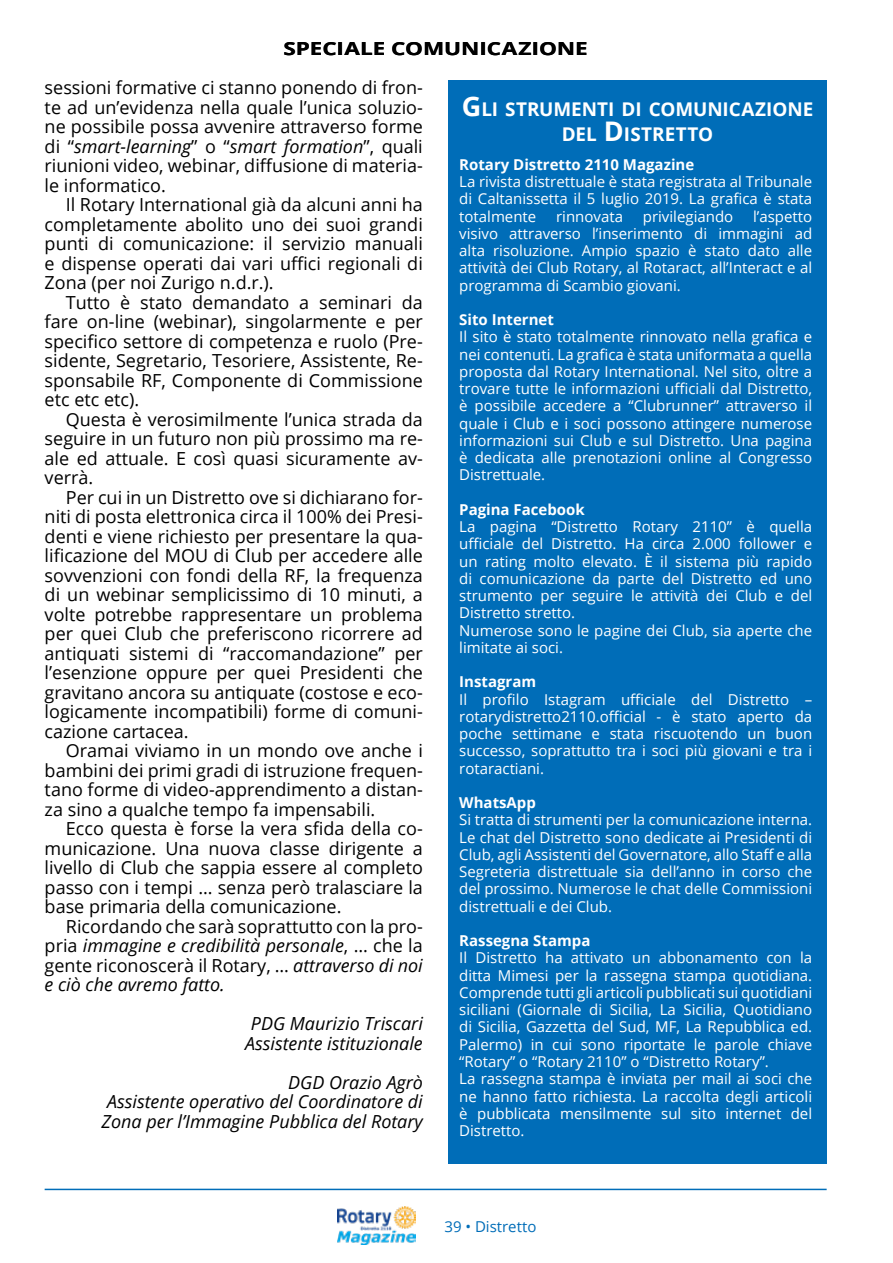
<style>
.page{position:relative;width:893px;height:1263px;background:#fff}
.page>*{position:absolute;margin:0;border:0;box-sizing:border-box;transform-origin:0 0}
.t1{font:700 18.9px/25.2px "Open Sans";color:#fff;text-align:center}
.t2{font:18px "Open Sans";color:#000}
.t3{font:italic 18px/19.5px "Open Sans";color:#000;text-align:center}
.t4{font:700 18px "Open Sans";color:#000;scale:1.25 1}
.t5{font:15px/17.2px "Open Sans";color:#fff}
.t6{font:15px "Open Sans";color:#006db8}
.s1{font-style:normal}
.s2{font-style:italic}
.s3{font-size:27px}
.s4{font-weight:700}
</style>
<div class="page">
<img style="left:337px;top:1206px;width:79px;height:39px">
<hr style="left:45px;top:1189px;width:782px;height:1px;background:#006db8">
<div style="left:448px;top:80px;width:379px;height:1084px;background:#006db8"></div>
<p class="t4" style="left:283px;top:36px;width:245px">SPECIALELE COMUNUNICAZIONEE</p>
<p class="t4" style="left:310px;top:36px;width:12px">E</p>
<p class="t4" style="left:518px;top:36px;width:12px">Z</p>
<p class="t2" style="left:45px;top:75px;width:380px">sessioni formative ci stanno ponendo di fron-</p>
<p class="t2" style="left:45px;top:95px;width:380px">te ad un’evidenza nella quale l’unica soluzio-</p>
<p class="t2" style="left:45px;top:114px;width:380px">ne possibile possa avvenire attraverso forme</p>
<p class="t3" style="left:45px;top:136px;width:380px"><span class="s1">di “</span>smart-learning<span class="s1">” o “</span>smart formation<span class="s1">”, quali</span></p>
<p class="t2" style="left:45px;top:153px;width:380px">riunioni video, webinar, diffusione di materia-</p>
<p class="t2" style="left:45px;top:173px;width:123px">le informatico.</p>
<p class="t2" style="left:66px;top:192px;width:358px">Il Rotary International già da alcuni anni ha</p>
<p class="t2" style="left:45px;top:212px;width:380px">completamente abolito uno dei suoi grandi</p>
<p class="t2" style="left:45px;top:231px;width:380px">punti di comunicazione: il servizio manuali</p>
<p class="t2" style="left:45px;top:251px;width:380px">e dispense operati dai vari uffici regionali di</p>
<p class="t2" style="left:45px;top:270px;width:231px">Zona (per noi Zurigo n.d.r.).</p>
<p class="t2" style="left:66px;top:290px;width:358px">Tutto è stato demandato a seminari da</p>
<p class="t2" style="left:45px;top:309px;width:380px">fare on-line (webinar), singolarmente e per</p>
<p class="t2" style="left:45px;top:329px;width:380px">specifico settore di competenza e ruolo (Pre-</p>
<p class="t2" style="left:45px;top:348px;width:380px">sidente, Segretario, Tesoriere, Assistente, Re-</p>
<p class="t2" style="left:45px;top:368px;width:380px">sponsabile RF, Componente di Commissione</p>
<p class="t2" style="left:45px;top:387px;width:96px">etc etc etc).</p>
<p class="t2" style="left:66px;top:407px;width:358px">Questa è verosimilmente l’unica strada da</p>
<p class="t2" style="left:45px;top:426px;width:380px">seguire in un futuro non più prossimo ma re-</p>
<p class="t2" style="left:45px;top:446px;width:380px">ale ed attuale. E così quasi sicuramente av-</p>
<p class="t2" style="left:45px;top:465px;width:50px">verrà.</p>
<p class="t2" style="left:66px;top:485px;width:358px">Per cui in un Distretto ove si dichiarano for-</p>
<p class="t2" style="left:45px;top:504px;width:380px">niti di posta elettronica circa il 100% dei Presi-</p>
<p class="t2" style="left:45px;top:524px;width:380px">denti e viene richiesto per presentare la qua-</p>
<p class="t2" style="left:45px;top:543px;width:380px">lificazione del MOU di Club per accedere alle</p>
<p class="t2" style="left:45px;top:563px;width:380px">sovvenzioni con fondi della RF, la frequenza</p>
<p class="t2" style="left:45px;top:582px;width:380px">di un webinar semplicissimo di 10 minuti, a</p>
<p class="t2" style="left:45px;top:602px;width:380px">volte potrebbe rappresentare un problema</p>
<p class="t2" style="left:45px;top:621px;width:380px">per quei Club che preferiscono ricorrere ad</p>
<p class="t2" style="left:45px;top:641px;width:380px">antiquati sistemi di “raccomandazione” per</p>
<p class="t2" style="left:45px;top:660px;width:380px">l’esenzione oppure per quei Presidenti che</p>
<p class="t2" style="left:45px;top:680px;width:380px">gravitano ancora su antiquate (costose e eco-</p>
<p class="t2" style="left:45px;top:699px;width:380px">logicamente incompatibili) forme di comuni-</p>
<p class="t2" style="left:45px;top:719px;width:146px">cazione cartacea.</p>
<p class="t2" style="left:66px;top:738px;width:358px">Oramai viviamo in un mondo ove anche i</p>
<p class="t2" style="left:45px;top:758px;width:380px">bambini dei primi gradi di istruzione frequen-</p>
<p class="t2" style="left:45px;top:777px;width:380px">tano forme di video-apprendimento a distan-</p>
<p class="t2" style="left:45px;top:797px;width:332px">za sino a qualche tempo fa impensabili.</p>
<p class="t2" style="left:66px;top:816px;width:358px">Ecco questa è forse la vera sfida della co-</p>
<p class="t2" style="left:45px;top:836px;width:380px">municazione. Una nuova classe dirigente a</p>
<p class="t2" style="left:45px;top:855px;width:380px">livello di Club che sappia essere al completo</p>
<p class="t2" style="left:45px;top:875px;width:380px">passo con i tempi … senza però tralasciare la</p>
<p class="t2" style="left:45px;top:894px;width:298px">base primaria della comunicazione.</p>
<p class="t2" style="left:66px;top:914px;width:358px">Ricordando che sarà soprattutto con la pro-</p>
<p class="t3" style="left:45px;top:935px;width:380px"><span class="s1">pria</span> immagine e credibilità personale<span class="s1">, ... che la</span></p>
<p class="t2" style="left:45px;top:953px;width:380px">gente riconoscerà il Rotary, … <span class="s2">attraverso di noi</span></p>
<p class="t3" style="left:45px;top:974px;width:182px">e ciò che avremo fatto.</p>
<p class="t3" style="left:245px;top:1013px;width:179px">PDG Maurizio Triscari<br>Assistente istituzionale</p>
<p class="t3" style="left:102px;top:1072px;width:323px;text-align:right">DGD Orazio Agrò<br>Assistente operativo del Coordinatore di<br>Zona per l’Immagine Pubblica del Rotary</p>
<p class="t1" style="left:462px;top:96px;width:353px"><span class="s3">G</span>LI STRUMENTI DI COMUNICAZIONE<br>DEL <span class="s3">D</span>ISTRETTO</p>
<p class="t5" style="left:459px;top:155px;width:354px"><span class="s4">Rotary Distretto 2110 Magazine<br></span>La rivista distrettuale è stata registrata al Tribunale di Caltanissetta il 5 luglio 2019. La grafica è stata totalmente</p>
<p class="t5" style="left:459px;top:207px;width:354px;text-align:justify;text-indent:294px">l’aspetto visivo attraverso l’inserimento di immagini ad alta risoluzione. Ampio spazio è stato dato alle attività dei Club Rotary, al Rotaract, all’Interact e al programma di Scambio giovani.</p>
<p class="t5" style="left:459px;top:311px;width:354px"><span class="s4">Sito Internet<br></span>Il sito è stato totalmente rinnovato nella grafica e nei contenuti. La grafica è stata uniformata a quella proposta dal Rotary International. Nel sito, oltre a trovare tutte le informazioni ufficiali dal Distretto, è possibile accedere a “Clubrunner” attraverso il quale i Club e i soci possono attingere numerose informazioni sui Club e sul Distretto. Una pagina è dedicata alle prenotazioni online al Congresso Distrettuale.</p>
<p class="t5" style="left:459px;top:500px;width:354px"><span class="s4">Pagina Facebook<br></span>La pagina “Distretto Rotary 2110” è quella ufficiale del Distretto. Ha circa 2.000 follower e un rating molto elevato. È il sistema più rapido di comunicazione da parte del Distretto ed uno strumento per seguire le attività dei Club e del Distretto stretto.<br>Numerose sono le pagine dei Club, sia aperte che limitate ai soci.</p>
<p class="t5" style="left:459px;top:673px;width:354px"><span class="s4">Instagram<br></span>Il profilo Istagram ufficiale del Distretto – rotarydistretto2110.official - è stato aperto da poche settimane e stata riscuotendo un buon successo, soprattutto tra i soci più giovani e tra i rotaractiani.</p>
<p class="t5" style="left:459px;top:794px;width:354px"><span class="s4">WhatsApp<br></span>Si tratta di strumenti per la comunicazione interna.<br>Le chat del Distretto sono dedicate ai Presidenti di Club, agli Assistenti del Governatore, allo Staff e alla Segreteria distrettuale sia dell’anno in corso che del prossimo. Numerose le chat delle Commissioni distrettuali e dei Club.</p>
<p class="t5" style="left:459px;top:932px;width:354px"><span class="s4">Rassegna Stampa<br></span>Il Distretto ha attivato un abbonamento con la ditta Mimesi per la rassegna stampa quotidiana.<br>Comprende tutti gli articoli pubblicati sui quotidiani siciliani (Giornale di Sicilia, La Sicilia, Quotidiano di Sicilia, Gazzetta del Sud, MF, La Repubblica ed.<br>Palermo) in cui sono riportate le parole chiave “Rotary” o “Rotary 2110” o “Distretto Rotary”.<br>La rassegna stampa è inviata per mail ai soci che ne hanno fatto richiesta. La raccolta degli articoli è pubblicata mensilmente sul sito internet del Distretto.</p>
<p class="t5" style="left:556px;top:207px;width:68px">rinnovata</p>
<p class="t5" style="left:643px;top:207px;width:92px">privilegiando</p>
<p class="t6" style="left:444px;top:1216px;width:93px">39 • Distretto</p>
</div>
